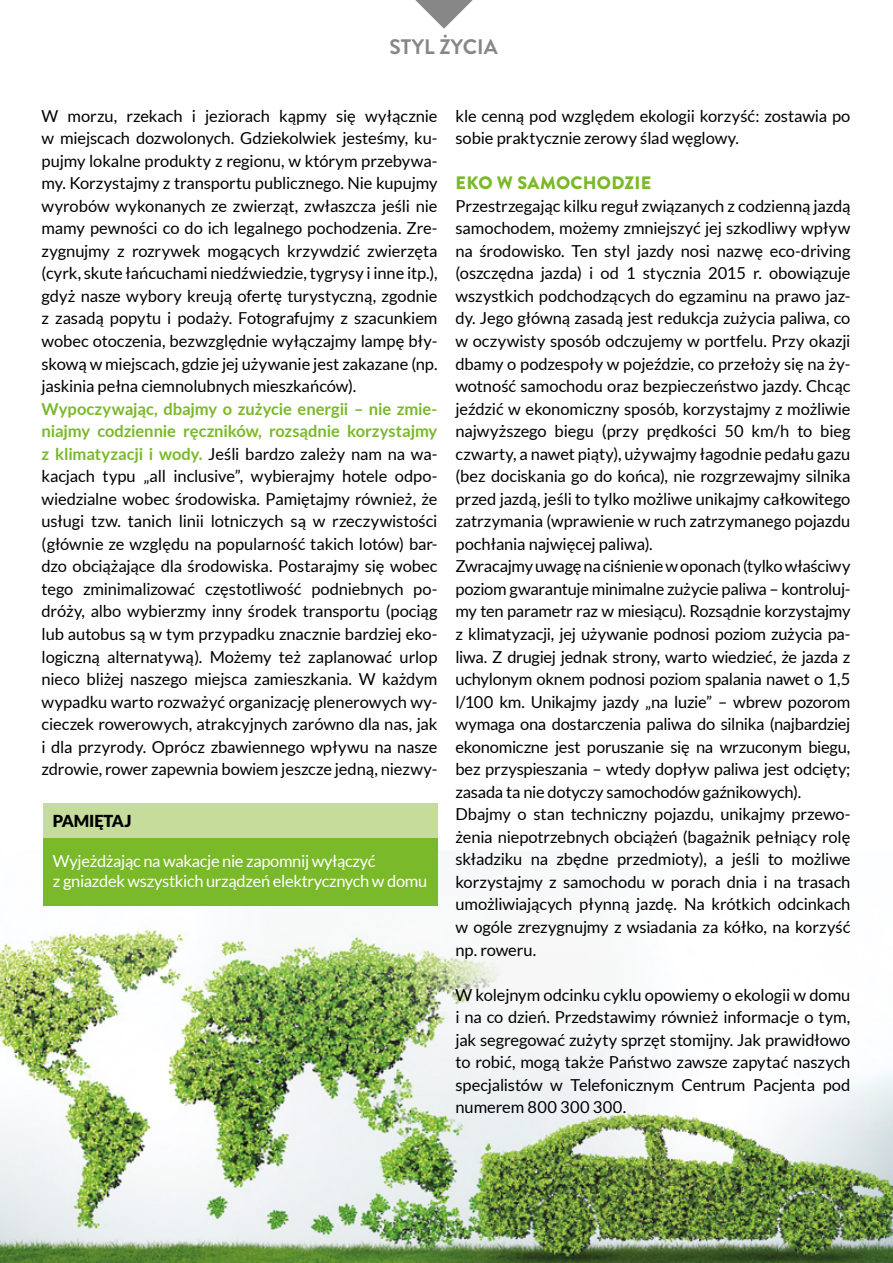
<style>
.page{position:relative;width:893px;height:1263px;background:#fff}
.page>*{position:absolute;margin:0;border:0;box-sizing:border-box;transform-origin:0 0}
.t1{font:700 21px "Brandon Grotesque";color:#878787}
.t2{font:900 18px "Brandon Grotesque";letter-spacing:.01em;color:#7ab929}
.t3{font:16.5px/22.5px "Lato";letter-spacing:-.005em;color:#000;text-align:justify}
.t4{font:16.5px/19.8px "Lato";letter-spacing:-.02em;color:#fff}
.t5{font:900 16.5px "Lato";letter-spacing:-.01em;color:#000}
.s1{font-weight:700;color:#7ab929}
</style>
<div class="page">
<svg style="left:415px;top:0;width:58px;height:29px"></svg>
<img style="left:0;top:850px;width:893px;height:413px">
<div style="left:43px;top:805px;width:394px;height:100px;background:#7ab929"></div>
<div style="left:43px;top:803px;width:394px;height:35px;background:#c5dc9b"></div>
<p class="t1" style="left:389px;top:32px;width:110px">STYL ŻYCIA</p>
<p class="t3" style="left:42px;top:104px;width:397px">W morzu, rzekach i jeziorach kąpmy się wyłącznie w miejscach dozwolonych. Gdziekolwiek jesteśmy, ku&shy;pujmy lokalne produkty z regionu, w którym przebywa&shy;my. Korzystajmy z transportu publicznego. Nie kupujmy wyrobów wykonanych ze zwierząt, zwłaszcza jeśli nie mamy pewności co do ich legalnego pochodzenia. Zre&shy;zygnujmy z rozrywek mogących krzywdzić zwierzęta (cyrk, skute łańcuchami niedźwiedzie, tygrysy i inne itp.), gdyż nasze wybory kreują ofertę turystyczną, zgodnie z zasadą popytu i podaży. Fotografujmy z szacunkiem wobec otoczenia, bezwzględnie wyłączajmy lampę bły&shy;skową w miejscach, gdzie jej używanie jest zakazane (np. jaskinia pełna ciemnolubnych mieszkańców).</p>
<p class="t3" style="left:42px;top:397px;width:397px"><span class="s1">Wypoczywając, dbajmy o zużycie energii – nie zmie&shy;niajmy codziennie ręczników, rozsądnie korzystajmy z klimatyzacji i wody.</span> Jeśli bardzo zależy nam na wa&shy;kacjach typu „all inclusive”, wybierajmy hotele odpo&shy;wiedzialne wobec środowiska. Pamiętajmy również, że usługi tzw. tanich linii lotniczych są w rzeczywistości (głównie ze względu na popularność takich lotów) bar&shy;dzo obciążające dla środowiska. Postarajmy się wobec tego zminimalizować częstotliwość podniebnych po&shy;dróży, albo wybierzmy inny środek transportu (pociąg lub autobus są w tym przypadku znacznie bardziej eko&shy;logiczną alternatywą). Możemy też zaplanować urlop nieco bliżej naszego miejsca zamieszkania. W każdym wypadku warto rozważyć organizację plenerowych wy&shy;cieczek rowerowych, atrakcyjnych zarówno dla nas, jak i dla przyrody. Oprócz zbawiennego wpływu na nasze zdrowie, rower zapewnia bowiem jeszcze jedną, niezwy-</p>
<p class="t5" style="left:53px;top:812px;width:80px">PAMIĘTAJ</p>
<p class="t4" style="left:53px;top:851px;width:376px">Wyjeżdżając na wakacje nie zapomnij wyłączyć<br>z gniazdek wszystkich urządzeń elektrycznych w domu</p>
<p class="t3" style="left:455px;top:104px;width:396px">kle cenną pod względem ekologii korzyść: zostawia po sobie praktycznie zerowy ślad węglowy.</p>
<p class="t2" style="left:456px;top:170px;width:197px">EKO W SAMOCHODZIE</p>
<p class="t3" style="left:455px;top:194px;width:396px">Przestrzegając kilku reguł związanych z codzienną jazdą samochodem, możemy zmniejszyć jej szkodliwy wpływ na środowisko. Ten styl jazdy nosi nazwę eco-driving (oszczędna jazda) i od 1 stycznia 2015 r. obowiązuje wszystkich podchodzących do egzaminu na prawo jaz&shy;dy. Jego główną zasadą jest redukcja zużycia paliwa, co w oczywisty sposób odczujemy w portfelu. Przy okazji dbamy o podzespoły w pojeździe, co przełoży się na ży&shy;wotność samochodu oraz bezpieczeństwo jazdy. Chcąc jeździć w ekonomiczny sposób, korzystajmy z możliwie najwyższego biegu (przy prędkości 50 km/h to bieg czwarty, a nawet piąty), używajmy łagodnie pedału gazu (bez dociskania go do końca), nie rozgrzewajmy silnika przed jazdą, jeśli to tylko możliwe unikajmy całkowitego zatrzymania (wprawienie w ruch zatrzymanego pojazdu pochłania najwięcej paliwa).</p>
<p class="t3" style="left:455px;top:555px;width:396px">Zwracajmy uwagę na ciśnienie w oponach (tylko właściwy poziom gwarantuje minimalne zużycie paliwa – kontroluj&shy;my ten parametr raz w miesiącu). Rozsądnie korzystajmy z klimatyzacji, jej używanie podnosi poziom zużycia pa&shy;liwa. Z drugiej jednak strony, warto wiedzieć, że jazda z uchylonym oknem podnosi poziom spalania nawet o 1,5 l/100 km. Unikajmy jazdy „na luzie” – wbrew pozorom wymaga ona dostarczenia paliwa do silnika (najbardziej ekonomiczne jest poruszanie się na wrzuconym biegu, bez przyspieszania – wtedy dopływ paliwa jest odcięty; zasada ta nie dotyczy samochodów gaźnikowych).</p>
<p class="t3" style="left:455px;top:803px;width:396px">Dbajmy o stan techniczny pojazdu, unikajmy przewo&shy;żenia niepotrzebnych obciążeń (bagażnik pełniący rolę składziku na zbędne przedmioty), a jeśli to możliwe korzystajmy z samochodu w porach dnia i na trasach umożliwiających płynną jazdę. Na krótkich odcinkach w ogóle zrezygnujmy z wsiadania za kółko, na korzyść np. roweru.</p>
<p class="t3" style="left:455px;top:983px;width:396px">W kolejnym odcinku cyklu opowiemy o ekologii w domu i na co dzień. Przedstawimy również informacje o tym, jak segregować zużyty sprzęt stomijny. Jak prawidłowo to robić, mogą także Państwo zawsze zapytać naszych specjalistów w Telefonicznym Centrum Pacjenta pod numerem 800 300 300.</p>
</div>
